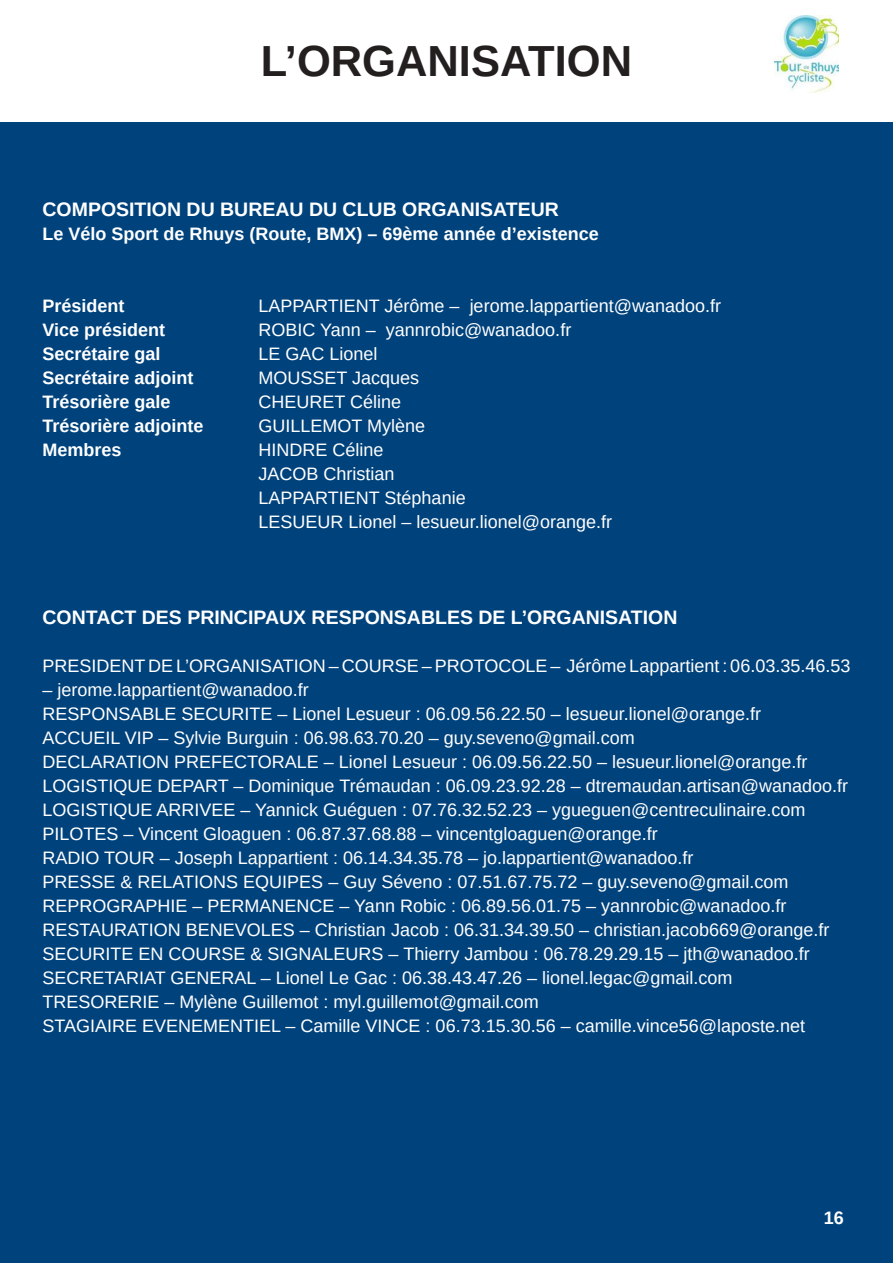
<style>
.page{position:relative;width:893px;height:1263px;background:#fff}
.page>*{position:absolute;margin:0;border:0;box-sizing:border-box;transform-origin:0 0}
.t1{font:700 43.5px "Arimo";color:#241f1f}
.t2{font:700 19.5px "Arimo";color:#fff}
.t3{font:18px/24px "Arimo";color:#fff}
.t4{font:700 18px "Arimo";color:#fff}
</style>
<div class="page">
<div style="left:1px;top:0;width:892px;height:1263px;background:#00427c"></div>
<div style="left:0;top:0;width:893px;height:121px;background:#fff"></div>
<img style="left:774px;top:16px;width:65px;height:77px">
<h1 class="t1" style="left:261px;top:31px;width:373px">L’ORGANISATION</h1>
<p class="t2" style="left:43px;top:196px;width:518px">COMPOSITION DU BUREAU DU CLUB ORGANISATEUR</p>
<p class="t4" style="left:43px;top:222px;width:558px">Le Vélo Sport de Rhuys (Route, BMX) – 69ème année d’existence</p>
<p class="t4" style="left:43px;top:294px;width:84px">Président</p>
<p class="t3" style="left:259px;top:294px;width:464px">LAPPARTIENT Jérôme – jerome.lappartient@wanadoo.fr</p>
<p class="t4" style="left:43px;top:318px;width:124px">Vice président</p>
<p class="t3" style="left:259px;top:318px;width:314px">ROBIC Yann – yannrobic@wanadoo.fr</p>
<p class="t4" style="left:43px;top:342px;width:120px">Secrétaire gal</p>
<p class="t3" style="left:259px;top:342px;width:121px">LE GAC Lionel</p>
<p class="t4" style="left:43px;top:366px;width:153px">Secrétaire adjoint</p>
<p class="t3" style="left:259px;top:366px;width:162px">MOUSSET Jacques</p>
<p class="t4" style="left:43px;top:390px;width:130px">Trésorière gale</p>
<p class="t3" style="left:259px;top:390px;width:144px">CHEURET Céline</p>
<p class="t4" style="left:43px;top:414px;width:163px">Trésorière adjointe</p>
<p class="t3" style="left:259px;top:414px;width:168px">GUILLEMOT Mylène</p>
<p class="t4" style="left:43px;top:438px;width:81px">Membres</p>
<p class="t3" style="left:259px;top:438px;width:355px">HINDRE Céline<br>JACOB Christian<br>LAPPARTIENT Stéphanie<br>LESUEUR Lionel – lesueur.lionel@orange.fr</p>
<p class="t2" style="left:43px;top:604px;width:636px">CONTACT DES PRINCIPAUX RESPONSABLES DE L’ORGANISATION</p>
<p class="t3" style="left:43px;top:654px;width:809px">PRESIDENT DE L’ORGANISATION – COURSE – PROTOCOLE – Jérôme Lappartient : 06.03.35.46.53</p>
<p class="t3" style="left:43px;top:678px;width:807px">– jerome.lappartient@wanadoo.fr<br>RESPONSABLE SECURITE – Lionel Lesueur : 06.09.56.22.50 – lesueur.lionel@orange.fr<br>ACCUEIL VIP – Sylvie Burguin : 06.98.63.70.20 – guy.seveno@gmail.com<br>DECLARATION PREFECTORALE – Lionel Lesueur : 06.09.56.22.50 – lesueur.lionel@orange.fr LOGISTIQUE DEPART – Dominique Trémaudan : 06.09.23.92.28 – dtremaudan.artisan@wanadoo.fr LOGISTIQUE ARRIVEE – Yannick Guéguen : 07.76.32.52.23 – ygueguen@centreculinaire.com PILOTES – Vincent Gloaguen : 06.87.37.68.88 – vincentgloaguen@orange.fr<br>RADIO TOUR – Joseph Lappartient : 06.14.34.35.78 – jo.lappartient@wanadoo.fr<br>PRESSE &amp; RELATIONS EQUIPES – Guy Séveno : 07.51.67.75.72 – guy.seveno@gmail.com REPROGRAPHIE – PERMANENCE – Yann Robic : 06.89.56.01.75 – yannrobic@wanadoo.fr RESTAURATION BENEVOLES – Christian Jacob : 06.31.34.39.50 – christian.jacob669@orange.fr SECURITE EN COURSE &amp; SIGNALEURS – Thierry Jambou : 06.78.29.29.15 – jth@wanadoo.fr SECRETARIAT GENERAL – Lionel Le Gac : 06.38.43.47.26 – lionel.legac@gmail.com TRESORERIE – Mylène Guillemot : myl.guillemot@gmail.com<br>STAGIAIRE EVENEMENTIEL – Camille VINCE : 06.73.15.30.56 – camille.vince56@laposte.net</p>
<p class="t4" style="left:824px;top:1205px;width:22px">16</p>
</div>
